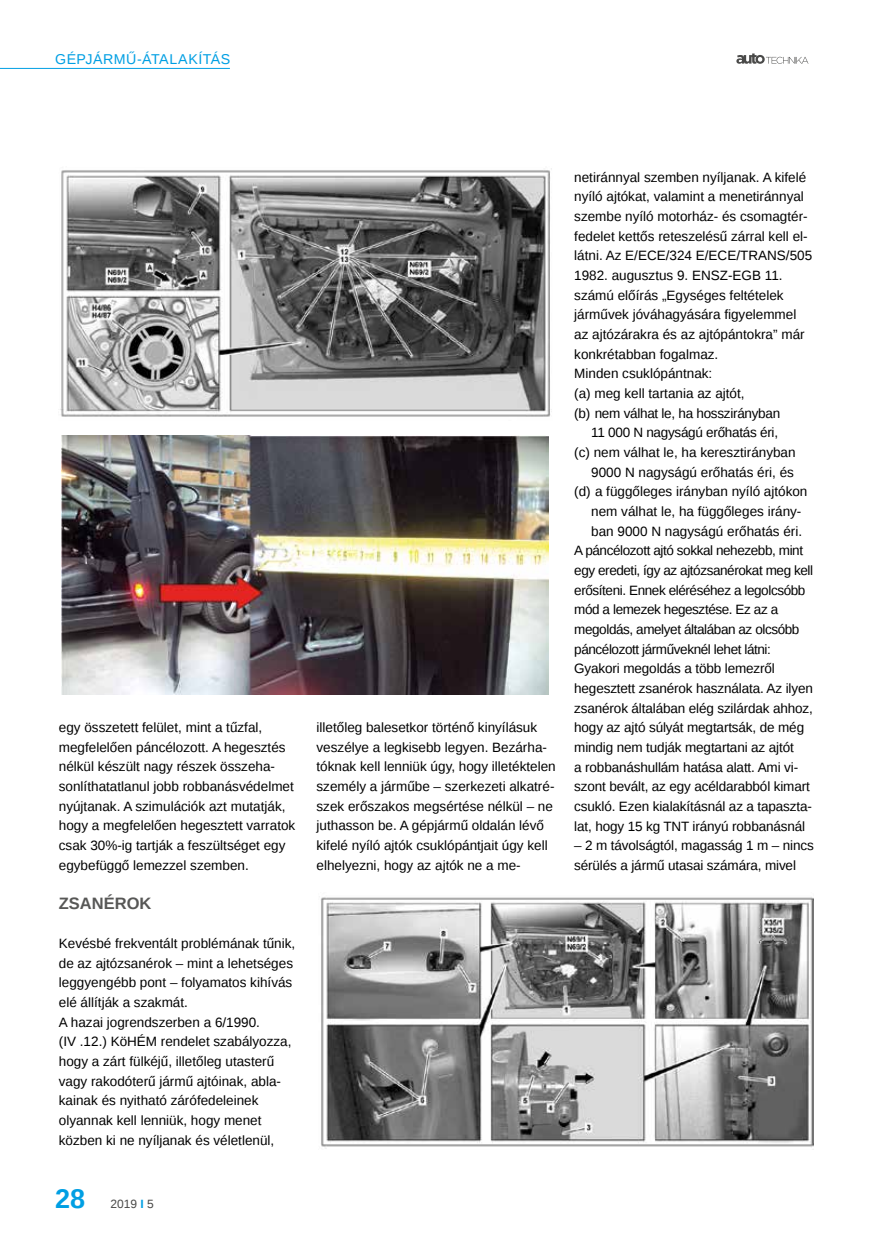
<style>
.page{position:relative;width:872px;height:1246px;background:#fff}
.page>*{position:absolute;margin:0;border:0;box-sizing:border-box;transform-origin:0 0}
.t1{font:700 27px "Liberation Sans";color:#009fe3}
.t2{font:700 16.5px "Liberation Sans";color:#575756}
.t3{font:14.25px "Liberation Sans";letter-spacing:.03em;color:#009fe3}
.t4{font:13.5px/19.6px "Liberation Sans";color:#000}
.t5{font:13.5px "Liberation Sans";letter-spacing:-.03em;color:#000}
.t6{font:13.5px "Liberation Sans";letter-spacing:-.02em;color:#000}
.t7{font:12px "Liberation Sans";color:#4a4a49}
.s1{font-weight:700;color:#009fe3}
</style>
<div class="page">
<svg style="left:736px;top:53px;width:72px;height:11px"></svg>
<hr style="left:0;top:68px;width:230px;height:1px;background:#009fe3">
<img style="left:60px;top:168px;width:492px;height:249px">
<img style="left:62px;top:436px;width:486px;height:259px">
<img style="left:321px;top:897px;width:493px;height:252px">
<p class="t3" style="left:55px;top:51px;width:176px">GÉPJÁRMŰ-ÁTALAKÍTÁS</p>
<p class="t4" style="left:59px;top:718px;width:238px">egy összetett felület, mint a tűzfal, megfelelően páncélozott. A hegesztés nélkül készült nagy részek összeha&shy;sonlíthatatlanul jobb robbanásvédelmet nyújtanak. A szimulációk azt mutatják, hogy a megfelelően hegesztett varratok csak 30%-ig tartják a feszültséget egy egybefüggő lemezzel szemben.</p>
<p class="t2" style="left:59px;top:892px;width:94px">ZSANÉROK</p>
<p class="t4" style="left:59px;top:934px;width:238px">Kevésbé frekventált problémának tűnik, de az ajtózsanérok – mint a lehetséges leggyengébb pont – folyamatos kihívás elé állítják a szakmát.<br>A hazai jogrendszerben a 6/1990.<br>(IV .12.) KöHÉM rendelet szabályozza, hogy a zárt fülkéjű, illetőleg utasterű vagy rakodóterű jármű ajtóinak, abla&shy;kainak és nyitható zárófedeleinek olyannak kell lenniük, hogy menet közben ki ne nyíljanak és véletlenül,</p>
<h1 class="t1" style="left:55px;top:1180px;width:32px">28</h1>
<p class="t7" style="left:110px;top:1197px;width:45px">2019 <span class="s1">I</span> 5</p>
<p class="t4" style="left:316px;top:718px;width:241px">illetőleg balesetkor történő kinyílásuk veszélye a legkisebb legyen. Bezárha&shy;tóknak kell lenniük úgy, hogy illetéktelen személy a járműbe – szerkezeti alkatré&shy;szek erőszakos megsértése nélkül – ne juthasson be. A gépjármű oldalán lévő kifelé nyíló ajtók csuklópántjait úgy kell elhelyezni, hogy az ajtók ne a me-</p>
<p class="t4" style="left:574px;top:168px;width:233px">netiránnyal szemben nyíljanak. A kifelé</p>
<p class="t4" style="left:574px;top:188px;width:231px">nyíló ajtókat, valamint a menetiránnyal</p>
<p class="t4" style="left:574px;top:207px;width:235px">szembe nyíló motorház- és csomagtér-</p>
<p class="t4" style="left:574px;top:227px;width:235px">fedelet kettős reteszelésű zárral kell el-</p>
<p class="t4" style="left:574px;top:246px;width:239px">látni. Az E/ECE/324 E/ECE/TRANS/505</p>
<p class="t4" style="left:574px;top:266px;width:210px">1982. augusztus 9. ENSZ-EGB 11.</p>
<p class="t4" style="left:574px;top:286px;width:211px">számú előírás „Egységes feltételek</p>
<p class="t4" style="left:574px;top:305px;width:224px">járművek jóváhagyására figyelemmel</p>
<p class="t4" style="left:574px;top:325px;width:232px">az ajtózárakra és az ajtópántokra” már</p>
<p class="t4" style="left:574px;top:345px;width:146px">konkrétabban fogalmaz.</p>
<p class="t4" style="left:574px;top:364px;width:140px">Minden csuklópántnak:</p>
<p class="t4" style="left:574px;top:384px;width:172px">(a) meg kell tartania az ajtót,</p>
<p class="t6" style="left:574px;top:405px;width:207px">(b) nem válhat le, ha hosszirányban</p>
<p class="t6" style="left:591px;top:425px;width:188px">11 000 N nagyságú erőhatás éri,</p>
<p class="t4" style="left:574px;top:443px;width:223px">(c) nem válhat le, ha keresztirányban</p>
<p class="t4" style="left:591px;top:463px;width:204px">9000 N nagyságú erőhatás éri, és</p>
<p class="t4" style="left:574px;top:482px;width:235px">(d) a függőleges irányban nyíló ajtókon</p>
<p class="t4" style="left:591px;top:502px;width:212px">nem válhat le, ha függőleges irány-</p>
<p class="t4" style="left:591px;top:522px;width:212px">ban 9000 N nagyságú erőhatás éri.</p>
<p class="t5" style="left:574px;top:543px;width:230px">A páncélozott ajtó sokkal nehezebb, mint</p>
<p class="t5" style="left:574px;top:563px;width:240px">egy eredeti, így az ajtózsanérokat meg kell</p>
<p class="t5" style="left:574px;top:582px;width:233px">erősíteni. Ennek eléréséhez a legolcsóbb</p>
<p class="t5" style="left:574px;top:602px;width:205px">mód a lemezek hegesztése. Ez az a</p>
<p class="t5" style="left:574px;top:622px;width:227px">megoldás, amelyet általában az olcsóbb</p>
<p class="t5" style="left:574px;top:641px;width:198px">páncélozott járműveknél lehet látni:</p>
<p class="t4" style="left:574px;top:659px;width:202px">Gyakori megoldás a több lemezről</p>
<p class="t4" style="left:574px;top:679px;width:240px">hegesztett zsanérok használata. Az ilyen</p>
<p class="t4" style="left:574px;top:699px;width:240px">zsanérok általában elég szilárdak ahhoz,</p>
<p class="t4" style="left:574px;top:718px;width:231px">hogy az ajtó súlyát megtartsák, de még</p>
<p class="t4" style="left:574px;top:738px;width:221px">mindig nem tudják megtartani az ajtót</p>
<p class="t4" style="left:574px;top:758px;width:225px">a robbanáshullám hatása alatt. Ami vi-</p>
<p class="t4" style="left:574px;top:777px;width:237px">szont bevált, az egy acéldarabból kimart</p>
<p class="t4" style="left:574px;top:797px;width:239px">csukló. Ezen kialakításnál az a tapaszta-</p>
<p class="t4" style="left:574px;top:817px;width:232px">lat, hogy 15 kg TNT irányú robbanásnál</p>
<p class="t4" style="left:574px;top:836px;width:241px">– 2 m távolságtól, magasság 1 m – nincs sérülés a jármű utasai számára, mivel</p>
</div>
